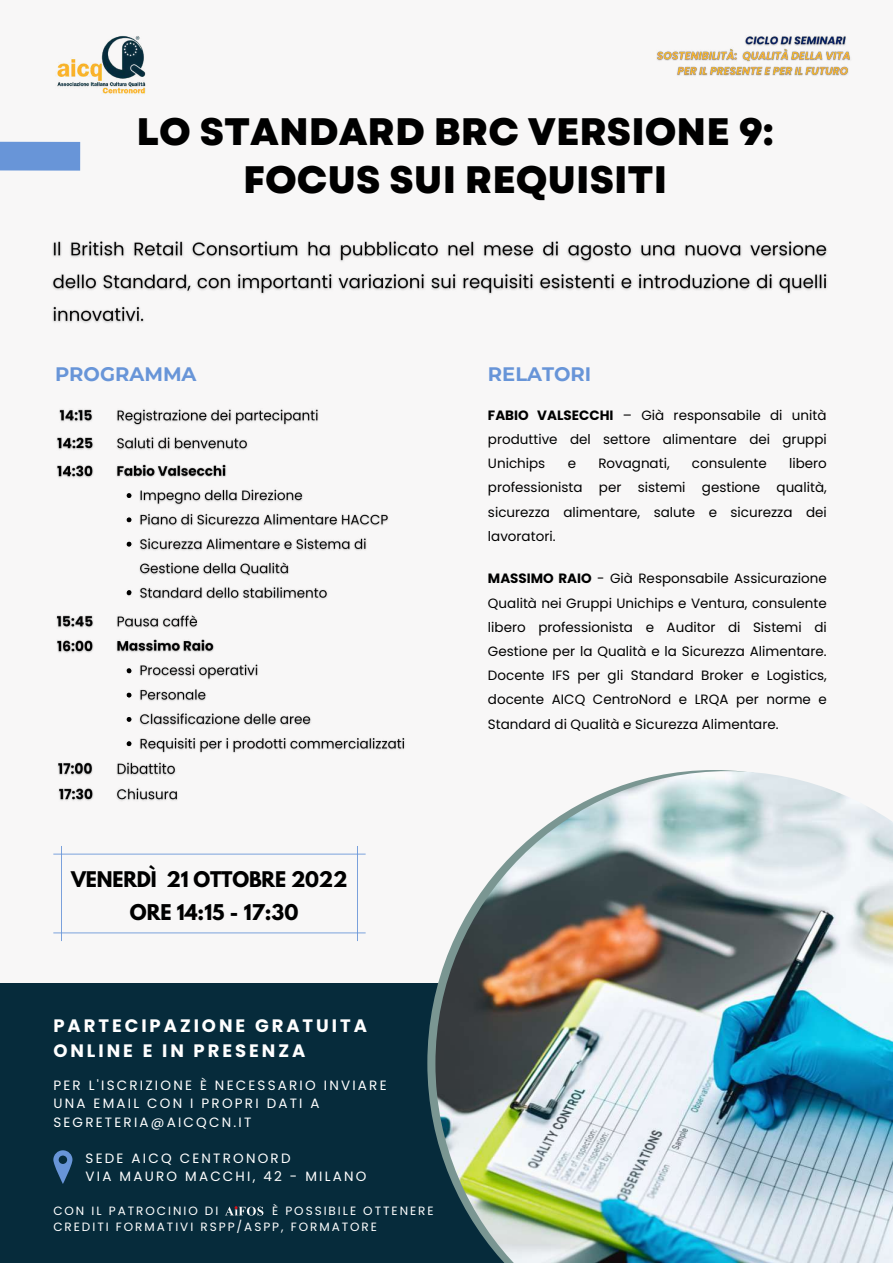
<style>
.page{position:relative;width:893px;height:1263px;background:#f8f7f7}
.page>*{position:absolute;margin:0;border:0;box-sizing:border-box;transform-origin:0 0}
.t1{font:800 38.25px/48.4px "Garet";color:#000;text-align:center}
.t2{font:700 19.5px "Montserrat";color:#6895d8}
.t3{font:700 19.27px "League Spartan";color:#000}
.t4{font:700 19.12px "League Spartan";letter-spacing:-.01em;color:#000}
.t5{font:700 18px/24.8px "Poppins";letter-spacing:.165em;color:#fff}
.t6{font:13.5px/24.2px "Poppins";color:#000;text-align:justify}
.t7{font:13.5px/18.6px "Poppins";letter-spacing:.165em;color:#fff}
.t8{font:12px/16.4px "Poppins";letter-spacing:.165em;color:#fff}
.s1{font-weight:700}
</style>
<div class="page">
<div style="left:0;top:983px;width:893px;height:280px;background:#062b3b"></div>
<img style="left:57px;top:36px;width:89px;height:58px">
<svg style="left:0;top:141px;width:81px;height:30px;background:#6f9ad9"></svg>
<svg style="left:53px;top:846px;width:313px;height:95px"></svg>
<img style="left:435px;top:771px;width:458px;height:492px">
<svg style="left:53px;top:1150px;width:19px;height:34px"></svg>
<img style="left:52px;top:241px;width:775px;height:82px">
<img style="left:116px;top:409px;width:203px;height:16px">
<img style="left:59px;top:409px;width:34px;height:13px">
<img style="left:116px;top:437px;width:132px;height:13px">
<img style="left:56px;top:437px;width:38px;height:13px">
<img style="left:57px;top:465px;width:37px;height:13px">
<img style="left:56px;top:615px;width:38px;height:38px">
<img style="left:116px;top:615px;width:82px;height:13px">
<img style="left:57px;top:762px;width:36px;height:39px">
<img style="left:116px;top:762px;width:60px;height:14px">
<img style="left:116px;top:639px;width:289px;height:114px">
<img style="left:116px;top:464px;width:273px;height:135px">
<img style="left:116px;top:788px;width:62px;height:13px">
<img style="left:656px;top:36px;width:194px;height:40px">
<svg style="left:225px;top:1206px;width:38px;height:9px"></svg>
<h1 class="t1" style="left:137px;top:107px;width:638px">LO STANDARD BRC VERSIONE 9:<br>FOCUS SUI REQUISITI</h1>
<h2 class="t2" style="left:55px;top:363px;width:143px">PROGRAMMA</h2>
<h2 class="t2" style="left:488px;top:363px;width:105px">RELATORI</h2>
<p class="t6" style="left:488px;top:403px;width:340px"><span class="s1">FABIO VALSECCHI</span> – Già responsabile di unità produttive del settore alimentare dei gruppi Unichips</p>
<p class="t6" style="left:488px;top:451px;width:340px;text-indent:301px">libero professionista per sistemi gestione qualità, sicurezza alimentare, salute e sicurezza dei lavoratori.</p>
<p class="t6" style="left:488px;top:567px;width:340px"><span class="s1">MASSIMO RAIO</span> - Già Responsabile Assicurazione Qualità nei Gruppi Unichips e Ventura, consulente libero professionista e Auditor di Sistemi di Gestione per la Qualità e la Sicurezza Alimentare.<br>Docente IFS per gli Standard Broker e Logistics, docente AICQ CentroNord e LRQA per norme e Standard di Qualità e Sicurezza Alimentare.</p>
<p class="t6" style="left:567px;top:451px;width:10px">e</p>
<p class="t6" style="left:598px;top:451px;width:73px">Rovagnati,</p>
<p class="t6" style="left:692px;top:451px;width:76px">consulente</p>
<h3 class="t4" style="left:71px;top:870px;width:278px">VENERDÌ 21 OTTOBRE 2022</h3>
<h3 class="t3" style="left:130px;top:903px;width:170px">ORE 14:15 - 17:30</h3>
<h3 class="t5" style="left:53px;top:1013px;width:315px">PARTECIPAZIONE GRATUITA<br>ONLINE E IN PRESENZA</h3>
<p class="t7" style="left:53px;top:1076px;width:335px">PER L'ISCRIZIONE È NECESSARIO INVIARE<br>UNA EMAIL CON I PROPRI DATI A<br>SEGRETERIA@AICQCN.IT</p>
<p class="t7" style="left:86px;top:1148px;width:282px">SEDE AICQ CENTRONORD<br>VIA MAURO MACCHI, 42 - MILANO</p>
<p class="t8" style="left:53px;top:1203px;width:382px;text-indent:219px">È POSSIBILE OTTENERE<br>CREDITI FORMATIVI RSPP/ASPP, FORMATORE</p>
<p class="t8" style="left:53px;top:1203px;width:166px">CON IL PATROCINIO DI</p>
</div>
